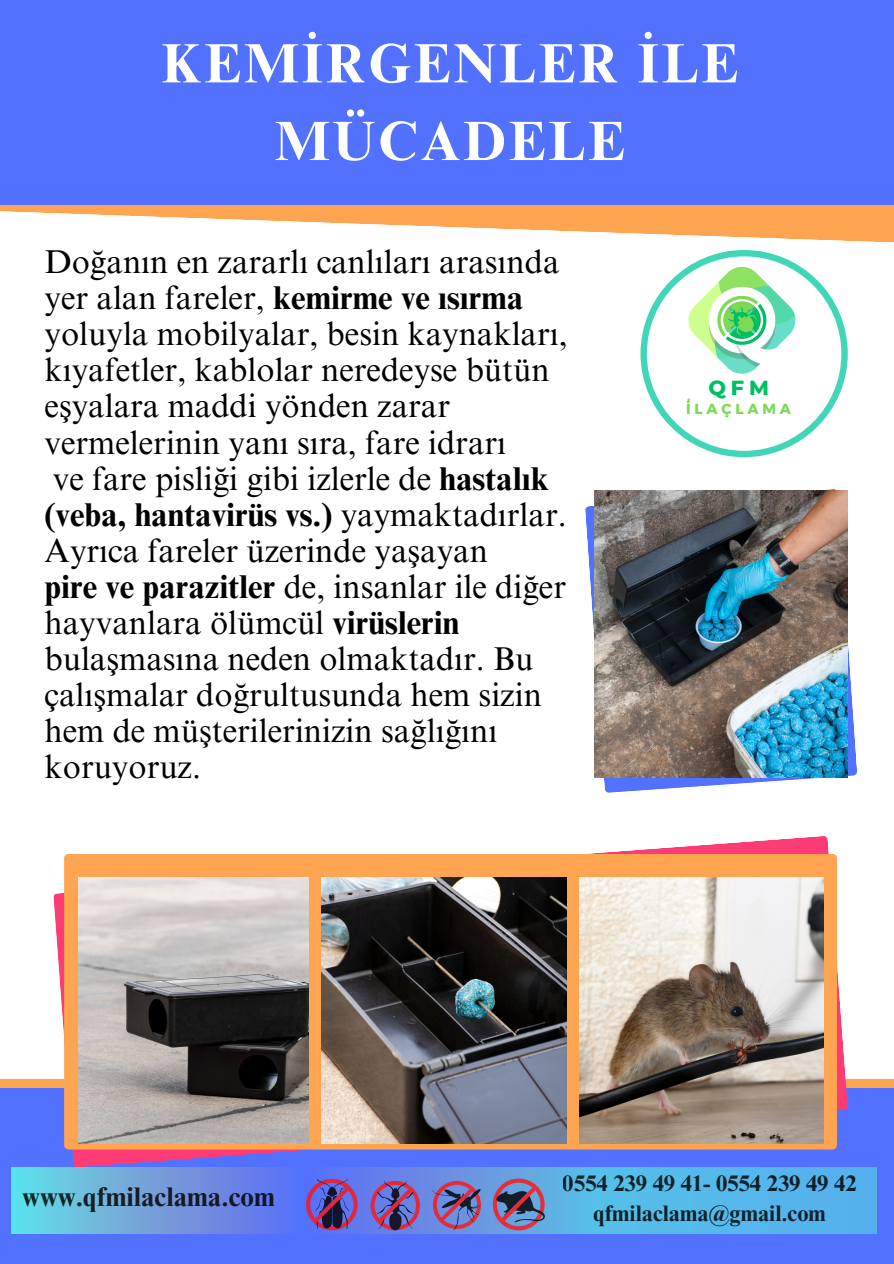
<style>
.page{position:relative;width:894px;height:1264px;background:#fff}
.page>*{position:absolute;margin:0;border:0;box-sizing:border-box;transform-origin:0 0}
.t1{font:700 55.5px/77.7px "Times NRMT Pro";letter-spacing:.05em;color:#fff;text-align:center}
.t2{font:33px/36px "Times NRMT Pro";color:#000}
.t3{font:700 27px "Times NRMT Pro";color:#000}
.t4{font:700 22.5px/30.3px "Times NRMT Pro";color:#000;text-align:center}
.t5{font:800 20.85px "Montserrat";color:#00bf63}
.t6{font:14.4px "Kief Montaser Bold";letter-spacing:.265em;color:#7ed957}
.s1{font-weight:700}
</style>
<div class="page">
<svg style="left:585px;top:489px;width:272px;height:303px"></svg>
<img style="left:594px;top:490px;width:253px;height:287px">
<svg style="left:0;top:204px;width:893px;height:39px;fill:#ffa552"></svg>
<div style="left:0;top:0;width:893px;height:204px;background:#5271ff"></div>
<div style="left:0;top:1088px;width:893px;height:175px;background:#5271ff"></div>
<svg style="left:53px;top:836px;width:794px;height:331px"></svg>
<div style="left:64px;top:853px;width:772px;height:296px;background:#ffa552"></div>
<img style="left:79px;top:877px;width:229px;height:266px">
<img style="left:321px;top:877px;width:245px;height:266px">
<img style="left:579px;top:877px;width:244px;height:266px">
<svg style="left:640px;top:250px;width:207px;height:207px"></svg>
<svg style="left:11px;top:1167px;width:865px;height:66px;background:#60a9e6"></svg>
<svg style="left:306px;top:1178px;width:51px;height:52px"></svg>
<svg style="left:370px;top:1180px;width:50px;height:50px;background:#7a589a"></svg>
<svg style="left:431px;top:1180px;width:50px;height:50px;background:#7f669d"></svg>
<svg style="left:492px;top:1178px;width:52px;height:52px;background:#79688c"></svg>
<p class="t1" style="left:162px;top:31px;width:578px">KEMİRGENLER İLE<br>MÜCADELE</p>
<p class="t2" style="left:45px;top:248px;width:524px">Doğanın en zararlı canlıları arasında yer alan fareler, <span class="s1">kemirme ve ısırma </span>yoluyla mobilyalar, besin kaynakları, kıyafetler, kablolar neredeyse bütün eşyalara maddi yönden zarar vermelerinin yanı sıra, fare idrarı<br>ve fare pisliği gibi izlerle de <span class="s1">hastalık (veba, hantavirüs vs.)</span> yaymaktadırlar.<br>Ayrıca fareler üzerinde yaşayan<br><span class="s1">pire ve parazitler</span> de, insanlar ile diğer hayvanlara ölümcül <span class="s1">virüslerin </span>bulaşmasına neden olmaktadır. Bu çalışmalar doğrultusunda hem sizin hem de müşterilerinizin sağlığını koruyoruz.</p>
<p class="t5" style="left:708px;top:374px;width:62px">QFM</p>
<p class="t6" style="left:686px;top:399px;width:106px">İLAÇLAMA</p>
<p class="t6" style="left:687px;top:387px;width:5px">.</p>
<p class="t3" style="left:22px;top:1186px;width:254px">www.qfm laclama.com</p>
<p class="t4" style="left:562px;top:1170px;width:295px">0554 239 49 41- 0554 239 49 42 qfm laclama@gma l.com</p>
</div>
